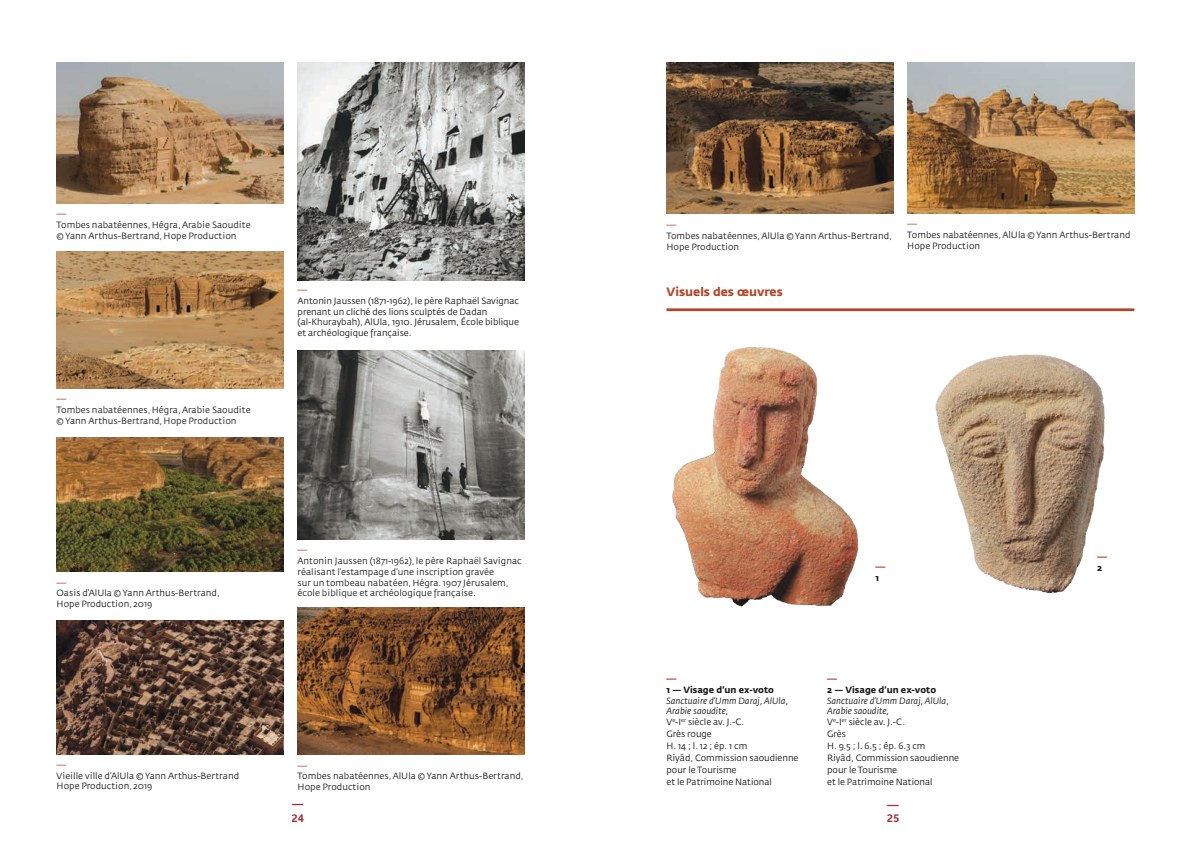
<style>
.page{position:relative;width:1191px;height:842px;background:#fff}
.page>*{position:absolute;margin:0;border:0;box-sizing:border-box;transform-origin:0 0}
.t1{font:700 18px "Mondara Sans";color:#a52d3a}
.t2{font:700 15px "Mondara Sans";color:#a52d3a}
.t3{font:700 12px "Fedra Sans";color:#b0472a}
.t4{font:10px "Fedra Sans";color:#b0472a}
.t5{font:500 10px "Fedra Sans";color:#b0472a}
.t6{font:9px/10.8px "Fedra Sans";color:#1a1a1a}
.t7{font:9px/12px "Fedra Sans Std";color:#1a1a1a}
.t8{font:italic 9px/10.8px "Fedra Sans";color:#1a1a1a}
.t9{font:700 9px "Fedra Sans Std";color:#1a1a1a}
</style>
<div class="page">
<img style="left:57px;top:621px;width:227px;height:134px">
<img style="left:666px;top:62px;width:227px;height:152px">
<img style="left:907px;top:63px;width:227px;height:151px">
<img style="left:57px;top:438px;width:227px;height:134px">
<img style="left:297px;top:607px;width:228px;height:148px">
<img style="left:57px;top:252px;width:227px;height:137px">
<img style="left:297px;top:351px;width:228px;height:188px">
<img style="left:57px;top:62px;width:227px;height:142px">
<img style="left:297px;top:62px;width:228px;height:219px">
<img style="left:935px;top:354px;width:170px;height:240px">
<img style="left:672px;top:346px;width:187px;height:261px">
<hr style="left:666px;top:308px;width:468px;height:3px;background:#b0472a">
<p class="t4" style="left:57px;top:208px;width:11px">—</p>
<p class="t6" style="left:57px;top:220px;width:196px">Tombes nabatéennes,Hégra,Arabie Saoudite © Yann Arthus-Bertrand,Hope Production</p>
<p class="t4" style="left:57px;top:393px;width:11px">—</p>
<p class="t6" style="left:57px;top:405px;width:196px">Tombes nabatéennes,Hégra,Arabie Saoudite © Yann Arthus-Bertrand,Hope Production</p>
<p class="t4" style="left:297px;top:284px;width:11px">—</p>
<p class="t7" style="left:297px;top:295px;width:223px;line-height:10.8px">Antonin Jaussen (1871-1962), le père Raphaël Savignac prenant un cliché des lions sculptés de Dadan (al-Khuraybah), AlUla, 1910. Jérusalem, École biblique et archéologique française.</p>
<p class="t4" style="left:57px;top:577px;width:11px">—</p>
<p class="t6" style="left:57px;top:588px;width:165px">Oasis d’AlUla © Yann Arthus-Bertrand,<br>Hope Production, 2019</p>
<p class="t4" style="left:297px;top:544px;width:11px">—</p>
<p class="t6" style="left:297px;top:556px;width:226px">Antonin Jaussen (1871-1962), le père Raphaël Savignac réalisant l’estampage d’une inscription gravée<br>sur un tombeau nabatéen,Hégra. 1907 Jérusalem, école biblique et archéologique française.</p>
<p class="t4" style="left:57px;top:759px;width:11px">—</p>
<p class="t6" style="left:57px;top:770px;width:184px">Vieille ville d’AlUla © Yann Arthus-Bertrand<br>Hope Production, 2019</p>
<p class="t4" style="left:297px;top:760px;width:11px">—</p>
<p class="t6" style="left:297px;top:771px;width:227px">Tombes nabatéennes,AlUla © Yann Arthus-Bertrand,<br>Hope Production</p>
<h1 class="t1" style="left:291px;top:794px;width:15px">—</h1>
<h2 class="t2" style="left:291px;top:810px;width:14px">24</h2>
<p class="t4" style="left:666px;top:220px;width:11px">—</p>
<p class="t6" style="left:666px;top:231px;width:227px">Tombes nabatéennes,AlUla © Yann Arthus-Bertrand,<br>Hope Production</p>
<h3 class="t3" style="left:666px;top:285px;width:118px">Visuels des œuvres</h3>
<p class="t4" style="left:907px;top:219px;width:11px">—</p>
<p class="t6" style="left:907px;top:230px;width:225px">Tombes nabatéennes,AlUla © Yann Arthus-Bertrand<br>Hope Production</p>
<p class="t5" style="left:1097px;top:551px;width:11px">—</p>
<p class="t5" style="left:875px;top:561px;width:11px">—</p>
<p class="t9" style="left:1097px;top:562px;width:7px">2</p>
<p class="t9" style="left:875px;top:572px;width:5px">1</p>
<p class="t5" style="left:666px;top:673px;width:11px">—</p>
<p class="t9" style="left:666px;top:684px;width:109px">1 — Visage d’un ex-voto</p>
<p class="t8" style="left:666px;top:695px;width:123px">Sanctuaire d’Umm Daraj, AlUla,<br>Arabie saoudite,</p>
<p class="t7" style="left:666px;top:716px;width:133px">V<sup>e</sup>-I<sup>er</sup> siècle av. J.-C.<br>Grès rouge<br>H. 14 ; l. 12 ; ép. 1 cm<br>Riyâd, Commission saoudienne pour le Tourisme<br>et le Patrimoine National</p>
<p class="t5" style="left:827px;top:673px;width:11px">—</p>
<p class="t9" style="left:827px;top:684px;width:110px">2 — Visage d’un ex-voto</p>
<p class="t8" style="left:827px;top:695px;width:123px">Sanctuaire d’Umm Daraj, AlUla,<br>Arabie saoudite,</p>
<p class="t7" style="left:827px;top:716px;width:133px">V<sup>e</sup>-I<sup>er</sup> siècle av. J.-C.<br>Grès<br>H. 9.5 ; l. 6.5 ; ép. 6.3 cm<br>Riyâd, Commission saoudienne pour le Tourisme<br>et le Patrimoine National</p>
<h1 class="t1" style="left:886px;top:794px;width:15px">—</h1>
<h2 class="t2" style="left:887px;top:810px;width:14px">25</h2>
</div>
